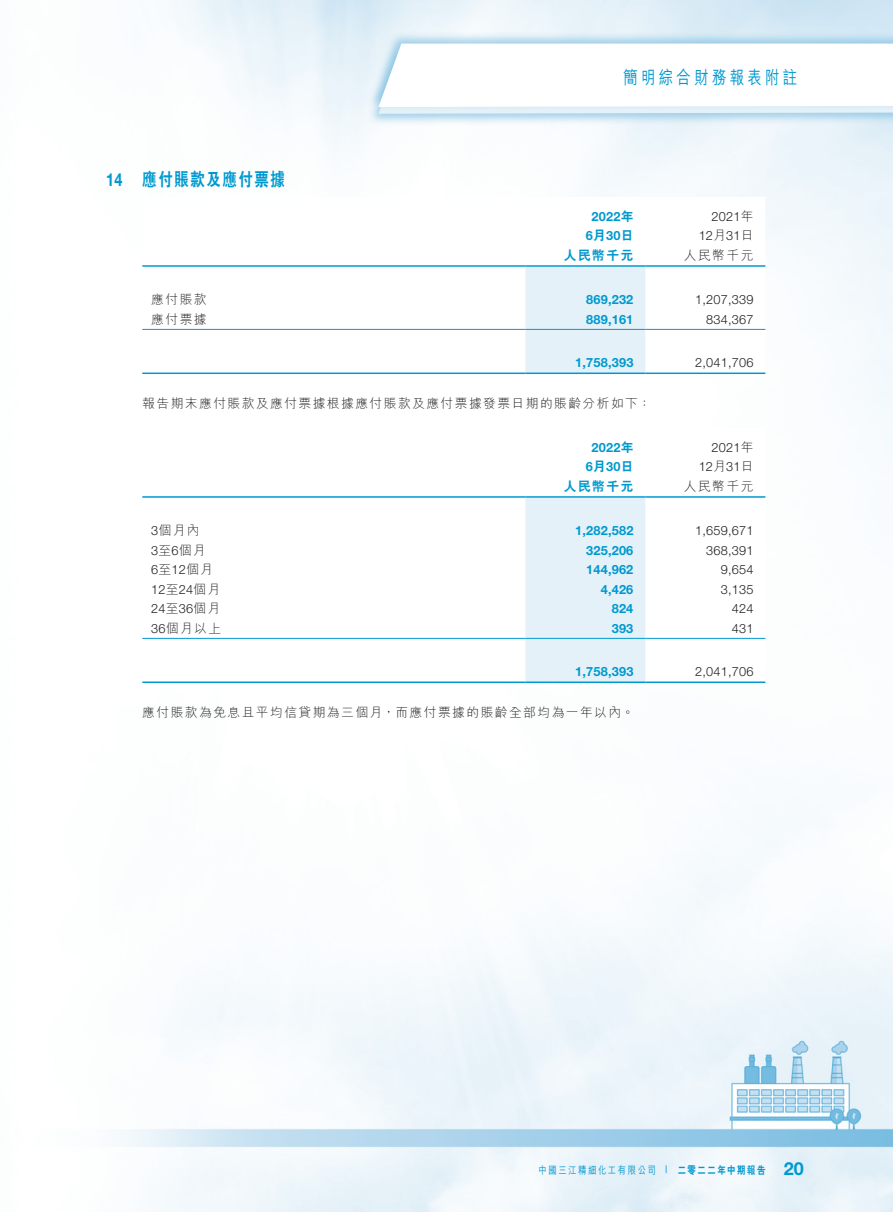
<style>
.page{position:relative;width:893px;height:1212px;background:#fff}
.page>*{position:absolute;margin:0;border:0;box-sizing:border-box;transform-origin:0 0}
.t1{font:500 18px "M Hei HK";letter-spacing:.23em;color:#0099cf;scale:.8 1}
._03_H1{font:800 18px "C Hei 2 HK";letter-spacing:.115em;color:#0099cf;scale:.8 1}
._03_H1-2{font:700 18px "Helvetica Neue LT Std";color:#0099cf}
._03_H1-3{font:700 18px "Helvetica Neue LT Std";color:#0099cf;scale:.8 1}
._01_Body_Text{font:300 12.75px/19.5px "Helvetica Neue LT Std";letter-spacing:.015em;color:#231f20;text-align:right}
._01_Body_Text-2{font:700 12.75px/19.5px "Helvetica Neue LT Std";letter-spacing:.015em;color:#0099cf;text-align:center}
._01_Body_Text-3{font:300 12.75px "M Hei HK";letter-spacing:.115em;color:#231f20}
._15_Table_Stub{font:300 12.75px "M Hei HK";letter-spacing:.115em;color:#231f20}
._15_Table_Stub-2{font:300 12.75px "Helvetica Neue LT Std";letter-spacing:.015em;color:#231f20}
._01_Body_Text-4{font:800 12.75px "C Hei 2 HK";letter-spacing:.115em;color:#0099cf}
.t2{font:500 10.5px "M Hei HK";letter-spacing:.18em;color:#0099cf;scale:.8 1}
.t3{font:800 10.5px "C Hei 2 HK";letter-spacing:.18em;color:#0099cf;scale:.8 1}
.t4{font:condensed 10.5px "Helvetica Neue LT Std";color:#0099cf}
.s1{font-family:"C Hei 2 HK";font-weight:800}
.s2{font-family:"M Hei HK"}
.s3{font-family:"Helvetica Neue LT Std"}
</style>
<div class="page">
<img style="left:115px;top:0;width:778px;height:1212px">
<div style="left:367px;top:46px;width:526px;height:80px;background:#84c2e3;opacity:.75"></div>
<div style="left:367px;top:31px;width:526px;height:80px;background:#84c2e3;opacity:.75"></div>
<svg style="left:378px;top:44px;width:515px;height:70px"></svg>
<svg style="left:142px;top:197px;width:623px;height:175px"></svg>
<div style="left:525px;top:267px;width:120px;height:105px;background:#e5f1f8"></div>
<hr style="left:142px;top:265px;width:383px;height:2px;background:#0099cf">
<hr style="left:525px;top:265px;width:120px;height:2px;background:#0099cf">
<hr style="left:645px;top:265px;width:120px;height:2px;background:#0099cf">
<hr style="left:142px;top:329px;width:383px;height:1px;background:#0099cf">
<hr style="left:525px;top:329px;width:120px;height:1px;background:#0099cf">
<hr style="left:645px;top:329px;width:120px;height:1px;background:#0099cf">
<hr style="left:142px;top:372px;width:383px;height:2px;background:#0099cf">
<hr style="left:525px;top:372px;width:120px;height:2px;background:#0099cf">
<hr style="left:645px;top:372px;width:120px;height:2px;background:#0099cf">
<svg style="left:142px;top:428px;width:623px;height:253px"></svg>
<div style="left:525px;top:498px;width:120px;height:183px;background:#e5f1f8"></div>
<hr style="left:142px;top:496px;width:383px;height:2px;background:#0099cf">
<hr style="left:525px;top:496px;width:120px;height:2px;background:#0099cf">
<hr style="left:645px;top:496px;width:120px;height:2px;background:#0099cf">
<hr style="left:142px;top:638px;width:383px;height:1px;background:#0099cf">
<hr style="left:525px;top:638px;width:120px;height:1px;background:#0099cf">
<hr style="left:645px;top:638px;width:120px;height:1px;background:#0099cf">
<hr style="left:142px;top:681px;width:383px;height:2px;background:#0099cf">
<hr style="left:525px;top:681px;width:120px;height:2px;background:#0099cf">
<hr style="left:645px;top:681px;width:120px;height:2px;background:#0099cf">
<h1 class="t1" style="left:623px;top:65px;width:219px">簡明綜合財務報表附註</h1>
<p class="_03_H1-3" style="left:106px;top:169px;width:22px">14</p>
<p class="_03_H1" style="left:142px;top:167px;width:180px">應付賬款及應付票據</p>
<p class="_15_Table_Stub" style="left:151px;top:290px;width:57px">應付賬款</p>
<p class="_15_Table_Stub" style="left:151px;top:310px;width:57px">應付票據</p>
<p class="_01_Body_Text-2" style="left:586px;top:206px;width:49px">2022<span class="s1">年<br>月</span>6 30<span class="s1">日</span></p>
<p class="_01_Body_Text" style="left:699px;top:206px;width:56px">2021<span class="s2">年<br></span>12<span class="s2">月</span>31<span class="s2">日</span></p>
<p class="_01_Body_Text-3" style="left:684px;top:246px;width:71px">人民幣千元</p>
<p class="_01_Body_Text-4" style="left:564px;top:247px;width:71px">人民幣千元</p>
<p class="_01_Body_Text-2" style="left:586px;top:290px;width:49px">869,232</p>
<p class="_01_Body_Text-2" style="left:586px;top:309px;width:49px">889,161</p>
<p class="_01_Body_Text" style="left:695px;top:290px;width:60px">1,207,339</p>
<p class="_01_Body_Text" style="left:706px;top:309px;width:49px">834,367</p>
<p class="_01_Body_Text-2" style="left:575px;top:353px;width:60px">1,758,393</p>
<p class="_01_Body_Text-3" style="left:142px;top:395px;width:510px">報告期末應付賬款及應付票據根據應付賬款及應付票據發票日期的賬齡分析如下：</p>
<p class="_01_Body_Text-2" style="left:586px;top:437px;width:49px">2022<span class="s1">年<br>月</span>6 30<span class="s1">日</span></p>
<p class="_01_Body_Text" style="left:699px;top:437px;width:56px">2021<span class="s2">年<br></span>12<span class="s2">月</span>31<span class="s2">日</span></p>
<p class="_01_Body_Text-3" style="left:684px;top:477px;width:71px">人民幣千元</p>
<p class="_01_Body_Text" style="left:695px;top:353px;width:60px">2,041,706</p>
<p class="_01_Body_Text-4" style="left:564px;top:478px;width:71px">人民幣千元</p>
<p class="_15_Table_Stub" style="left:151px;top:521px;width:50px"><span class="s3">3</span>個月內</p>
<p class="_01_Body_Text-2" style="left:575px;top:520px;width:60px">1,282,582</p>
<p class="_01_Body_Text" style="left:695px;top:520px;width:60px">1,659,671</p>
<p class="_15_Table_Stub" style="left:151px;top:541px;width:56px">至<span class="s3">3 6</span>個月</p>
<p class="_01_Body_Text-2" style="left:586px;top:540px;width:49px">325,206</p>
<p class="_01_Body_Text" style="left:706px;top:540px;width:49px">368,391</p>
<p class="_15_Table_Stub" style="left:151px;top:560px;width:63px">至<span class="s3">6 12</span>個月</p>
<p class="_01_Body_Text-2" style="left:586px;top:559px;width:49px">144,962</p>
<p class="_01_Body_Text" style="left:721px;top:559px;width:34px">9,654</p>
<p class="_15_Table_Stub-2" style="left:151px;top:581px;width:70px">12<span class="s2">至</span>24<span class="s2">個月</span></p>
<p class="_01_Body_Text-2" style="left:601px;top:579px;width:34px">4,426</p>
<p class="_01_Body_Text" style="left:721px;top:579px;width:34px">3,135</p>
<p class="_15_Table_Stub-2" style="left:151px;top:601px;width:70px">24<span class="s2">至</span>36<span class="s2">個月</span></p>
<p class="_01_Body_Text-2" style="left:612px;top:598px;width:23px">824</p>
<p class="_01_Body_Text" style="left:732px;top:598px;width:23px">424</p>
<p class="_15_Table_Stub" style="left:151px;top:619px;width:71px"><span class="s3">36</span>個月以上</p>
<p class="_01_Body_Text-2" style="left:612px;top:618px;width:23px">393</p>
<p class="_01_Body_Text" style="left:732px;top:618px;width:23px">431</p>
<p class="_01_Body_Text-2" style="left:575px;top:661px;width:60px">1,758,393</p>
<p class="_01_Body_Text-3" style="left:142px;top:704px;width:493px">應付賬款為免息且平均信貸期為三個月，而應付票據的賬齡全部均為一年以內。</p>
<p class="_01_Body_Text" style="left:695px;top:661px;width:60px">2,041,706</p>
<p class="t2" style="left:539px;top:1162px;width:148px">中國三江精細化工有限公司</p>
<p class="t4" style="left:665px;top:1163px;width:4px">|</p>
<p class="t3" style="left:678px;top:1163px;width:111px">二零二二年中期報告</p>
<h1 class="_03_H1-2" style="left:784px;top:1157px;width:22px">20</h1>
</div>
